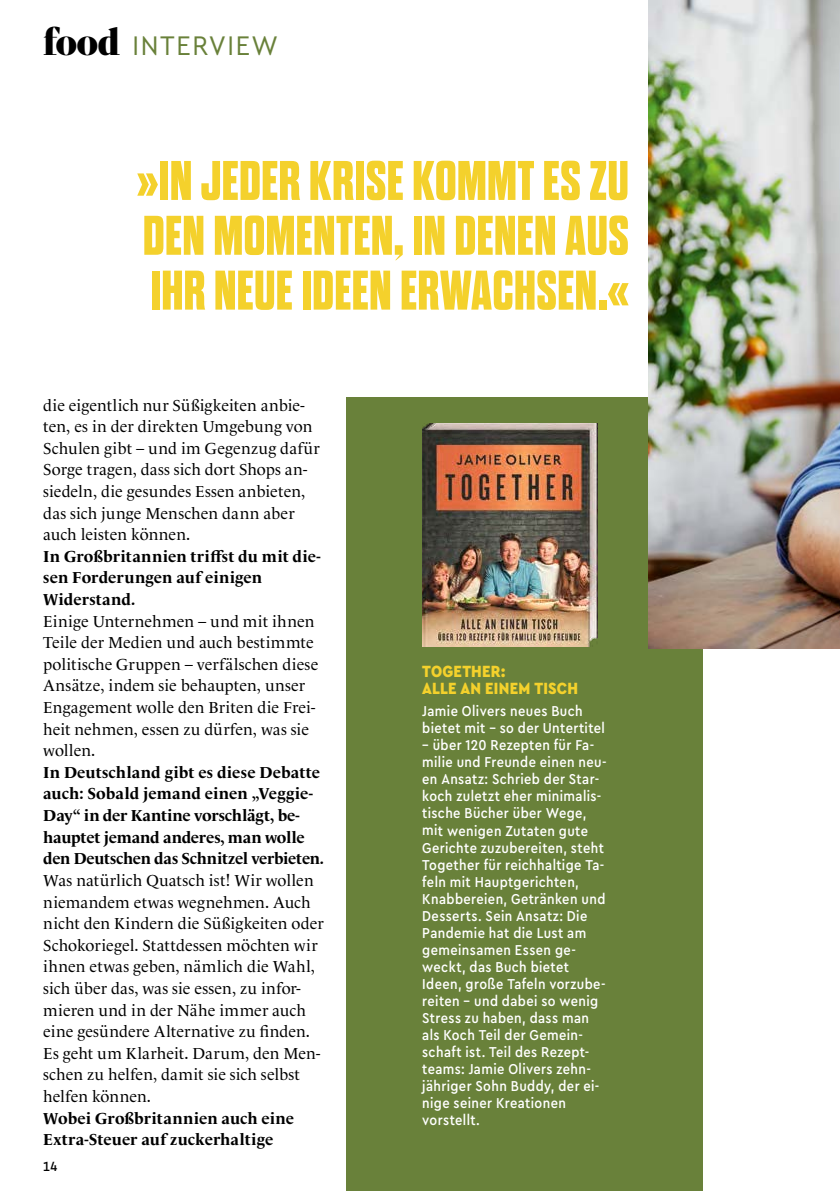
<style>
.page{position:relative;width:840px;height:1191px;background:#fff}
.page>*{position:absolute;margin:0;border:0;box-sizing:border-box;transform-origin:0 0}
.t1{font:700 expanded 55.6px/54.8px "Dharma Gothic E";letter-spacing:.01em;color:#f4d12c;text-align:justify}
.t2{font:28.2px "Cera Compact Pro";letter-spacing:.06em;color:#69813a}
.t3{font:900 17px/17px "Cera Compact Pro";letter-spacing:.015em;color:#f4d12c}
.t4{font:16.2px/21.6px "Le Monde Livre Std";letter-spacing:.005em;color:#000}
.t5{font:700 16.2px/21.6px "Le Monde Livre Std";color:#000}
.t6{font:500 15px/17px "Cera Compact Pro";letter-spacing:.03em;color:#fff}
.t7{font:500 14px "Cera Compact Pro";color:#000}
.s1{font-family:"Mixta Sharp Alt";font-weight:900;font-size:39.6px;color:#000}
</style>
<div class="page">
<div style="left:346px;top:398px;width:356px;height:793px;background:#69813a"></div>
<img style="left:648px;top:0;width:191px;height:648px">
<img style="left:422px;top:423px;width:175px;height:224px">
<h2 class="t2" style="left:43px;top:27px;width:236px"><span class="s1">food</span> INTERVIEW</h2>
<h1 class="t1" style="left:137px;top:155px;width:493px">»IN JEDER KRISE KOMMT ES ZU DEN MOMENTEN, IN DENEN AUS IHR NEUE IDEEN ERWACHSEN.«</h1>
<p class="t4" style="left:43px;top:394px;width:278px">die eigentlich nur Süßigkeiten anbie&shy;ten, es in der direkten Umgebung von Schulen gibt – und im Gegenzug dafür Sorge tragen, dass sich dort Shops an&shy;siedeln, die gesundes Essen anbieten, das sich junge Menschen dann aber auch leisten können.</p>
<p class="t5" style="left:43px;top:545px;width:279px">In Großbritannien triffst du mit die&shy;sen Forderungen auf einigen<br>Widerstand.</p>
<p class="t4" style="left:43px;top:610px;width:276px">Einige Unternehmen – und mit ihnen<br>Teile der Medien und auch bestimmte politische Gruppen – verfälschen diese<br>Ansätze, indem sie behaupten, unser<br>Engagement wolle den Briten die Frei&shy;heit nehmen, essen zu dürfen, was sie wollen.</p>
<p class="t5" style="left:43px;top:761px;width:282px">In Deutschland gibt es diese Debatte auch: Sobald jemand einen „Veggie-Day“ in der Kantine vorschlägt, be&shy;hauptet jemand anderes, man wolle den Deutschen das Schnitzel verbieten.</p>
<p class="t4" style="left:43px;top:869px;width:282px">Was natürlich Quatsch ist! Wir wollen niemandem etwas wegnehmen. Auch nicht den Kindern die Süßigkeiten oder Schokoriegel. Stattdessen möchten wir ihnen etwas geben, nämlich die Wahl, sich über das, was sie essen, zu infor&shy;mieren und in der Nähe immer auch eine gesündere Alternative zu finden.<br>Es geht um Klarheit. Darum, den Men&shy;schen zu helfen, damit sie sich selbst helfen können.</p>
<p class="t5" style="left:43px;top:1107px;width:252px">Wobei Großbritannien auch eine<br>Extra-Steuer auf zuckerhaltige</p>
<p class="t7" style="left:43px;top:1157px;width:16px">14</p>
<p class="t3" style="left:422px;top:662px;width:157px">TOGETHER:<br>ALLE AN EINEM TISCH</p>
<p class="t6" style="left:422px;top:702px;width:184px">Jamie Olivers neues Buch bietet mit – so der Untertitel</p>
<p class="t6" style="left:422px;top:736px;width:186px">– über 120 Rezepten für Fa&shy;milie und Freunde einen neu&shy;en Ansatz: Schrieb der Star&shy;koch zuletzt eher minimalis&shy;tische Bücher über Wege, mit wenigen Zutaten gute<br>Gerichte zuzubereiten, steht<br>Together für reichhaltige Ta&shy;feln mit Hauptgerichten,<br>Knabbereien, Getränken und<br>Desserts. Sein Ansatz: Die<br>Pandemie hat die Lust am gemeinsamen Essen ge&shy;weckt, das Buch bietet<br>Ideen, große Tafeln vorzube&shy;reiten – und dabei so wenig<br>Stress zu haben, dass man als Koch Teil der Gemein&shy;schaft ist. Teil des Rezept&shy;teams: Jamie Olivers zehn&shy;jähriger Sohn Buddy, der ei&shy;nige seiner Kreationen vorstellt.</p>
</div>
